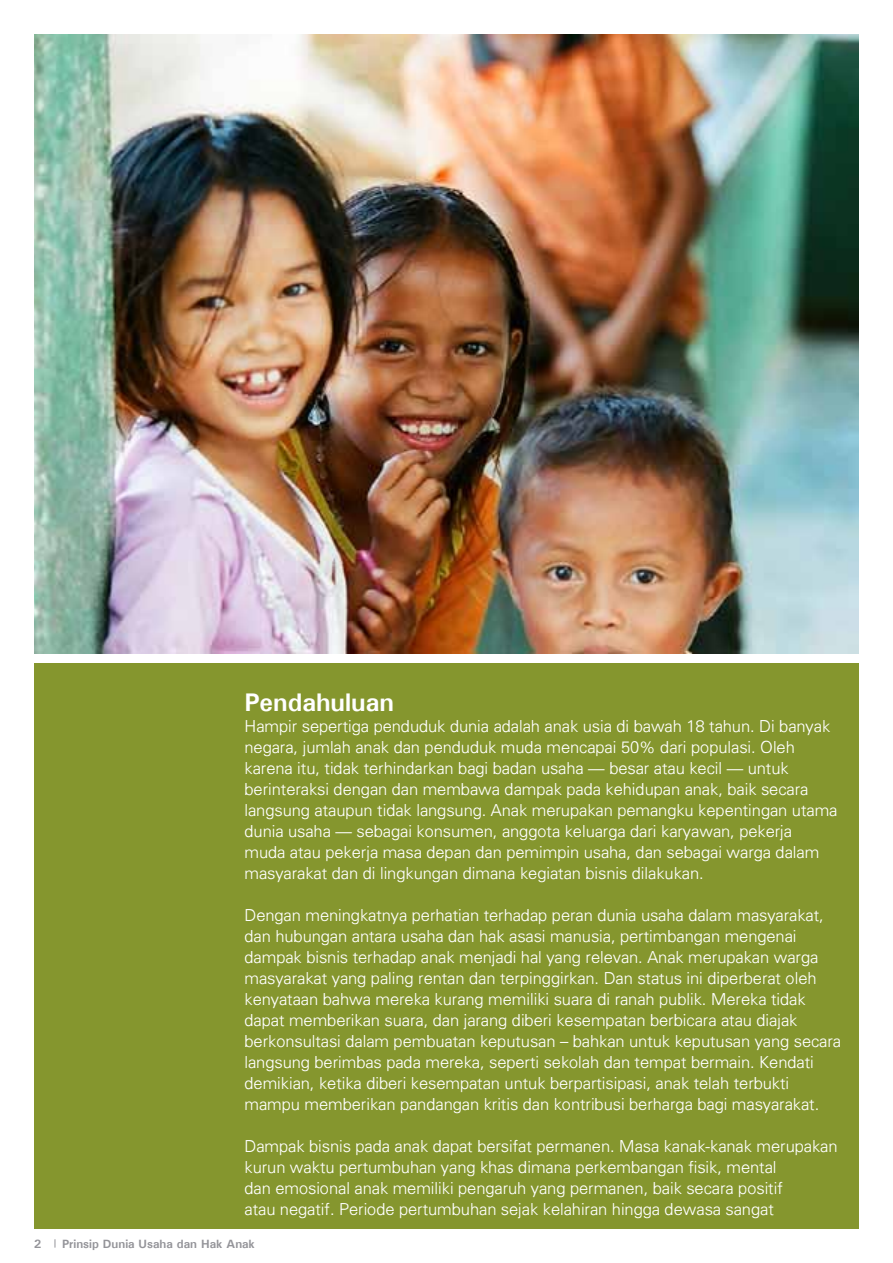
<style>
.page{position:relative;width:893px;height:1263px;background:#fff}
.page>*{position:absolute;margin:0;border:0;box-sizing:border-box;transform-origin:0 0}
.t1{font:700 25.5px "Univers";color:#fff}
.t2{font:300 16.5px/21px "Univers";color:#fff}
.t3{font:700 12px "Univers";color:#949499}
</style>
<div class="page">
<div style="left:34px;top:663px;width:825px;height:566px;background:#85962e"></div>
<img style="left:34px;top:34px;width:825px;height:619px">
<h1 class="t1" style="left:244px;top:686px;width:151px">Pendahuluan</h1>
<p class="t2" style="left:244px;top:715px;width:594px">Hampir sepertiga penduduk dunia adalah anak usia di bawah 18 tahun. Di banyak negara, jumlah anak dan penduduk muda mencapai 50% dari populasi. Oleh karena itu, tidak terhindarkan bagi badan usaha — besar atau kecil — untuk berinteraksi dengan dan membawa dampak pada kehidupan anak, baik secara langsung ataupun tidak langsung. Anak merupakan pemangku kepentingan utama dunia usaha — sebagai konsumen, anggota keluarga dari karyawan, pekerja<br>muda atau pekerja masa depan dan pemimpin usaha, dan sebagai warga dalam masyarakat dan di lingkungan dimana kegiatan bisnis dilakukan.</p>
<p class="t2" style="left:244px;top:904px;width:598px">Dengan meningkatnya perhatian terhadap peran dunia usaha dalam masyarakat, dan hubungan antara usaha dan hak asasi manusia, pertimbangan mengenai dampak bisnis terhadap anak menjadi hal yang relevan. Anak merupakan warga masyarakat yang paling rentan dan terpinggirkan. Dan status ini diperberat oleh kenyataan bahwa mereka kurang memiliki suara di ranah publik. Mereka tidak dapat memberikan suara, dan jarang diberi kesempatan berbicara atau diajak berkonsultasi dalam pembuatan keputusan – bahkan untuk keputusan yang secara langsung berimbas pada mereka, seperti sekolah dan tempat bermain. Kendati demikian, ketika diberi kesempatan untuk berpartisipasi, anak telah terbukti mampu memberikan pandangan kritis dan kontribusi berharga bagi masyarakat.</p>
<p class="t2" style="left:244px;top:1135px;width:594px">Dampak bisnis pada anak dapat bersifat permanen. Masa kanak-kanak merupakan kurun waktu pertumbuhan yang khas dimana perkembangan fisik, mental<br>dan emosional anak memiliki pengaruh yang permanen, baik secara positif<br>atau negatif. Periode pertumbuhan sejak kelahiran hingga dewasa sangat</p>
<p class="t3" style="left:34px;top:1236px;width:9px">2</p>
<p class="t3" style="left:62px;top:1236px;width:194px">Prinsip Dunia Usaha dan Hak Anak</p>
</div>
